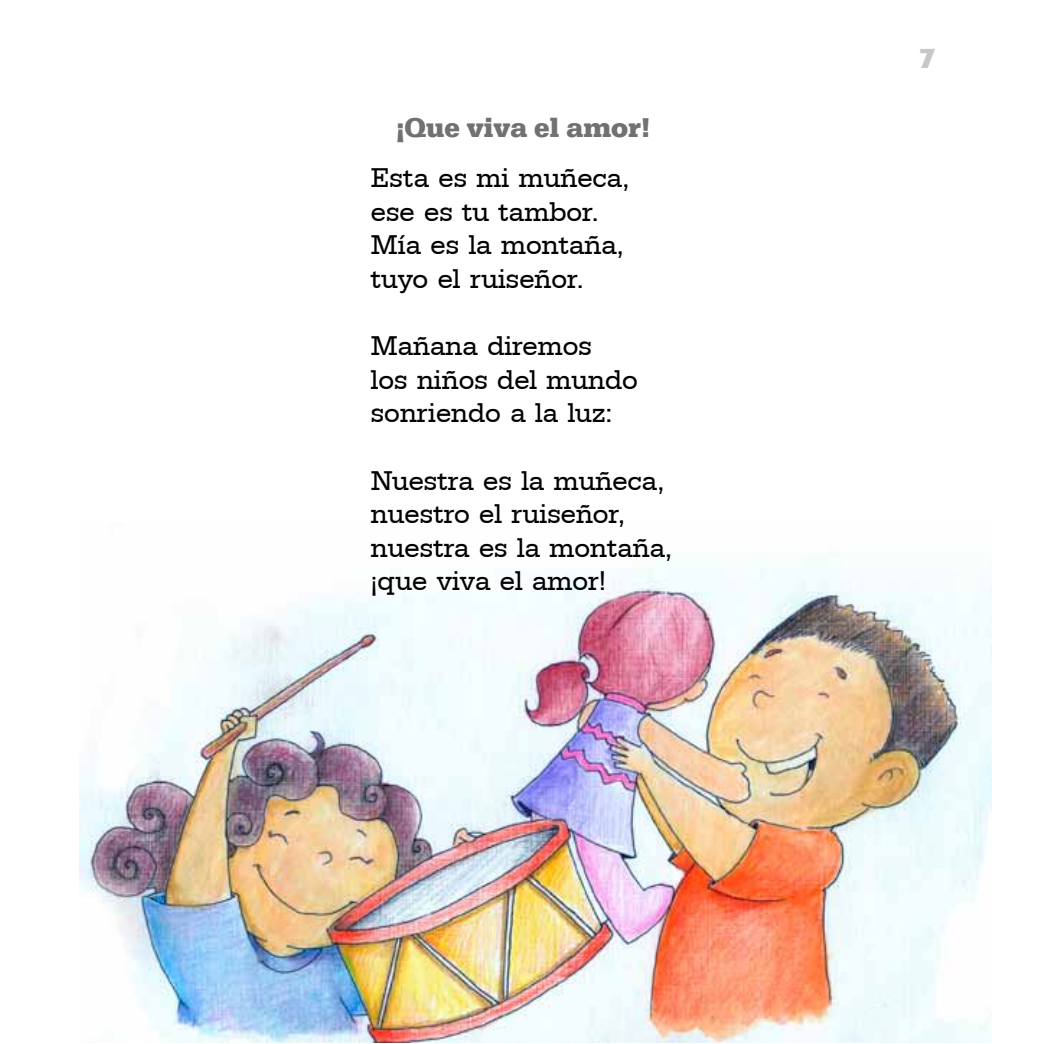
<style>
.page{position:relative;width:1044px;height:1044px;background:#fff}
.page>*{position:absolute;margin:0;border:0;box-sizing:border-box;transform-origin:0 0}
.t1{font:28px/33.6px "URW Egyptienne T";color:#000}
.t2{font:700 28px "URW Egyptienne T";color:#707172}
.t3{font:700 28px "Delta";color:#c6c7c8}
</style>
<div class="page">
<img style="left:80px;top:560px;width:911px;height:482px">
<p class="t2" style="left:396px;top:111px;width:256px">¡Que viva el amor!</p>
<p class="t1" style="left:371px;top:161px;width:260px">Esta es mi muñeca, ese es tu tambor.<br>Mía es la montaña, tuyo el ruiseñor.</p>
<p class="t1" style="left:371px;top:329px;width:268px">Mañana diremos<br>los niños del mundo sonriendo a la luz:</p>
<p class="t1" style="left:371px;top:463px;width:303px">Nuestra es la muñeca, nuestro el ruiseñor, nuestra es la montaña, ¡que viva el amor!</p>
<p class="t3" style="left:918px;top:41px;width:19px">7</p>
</div>
